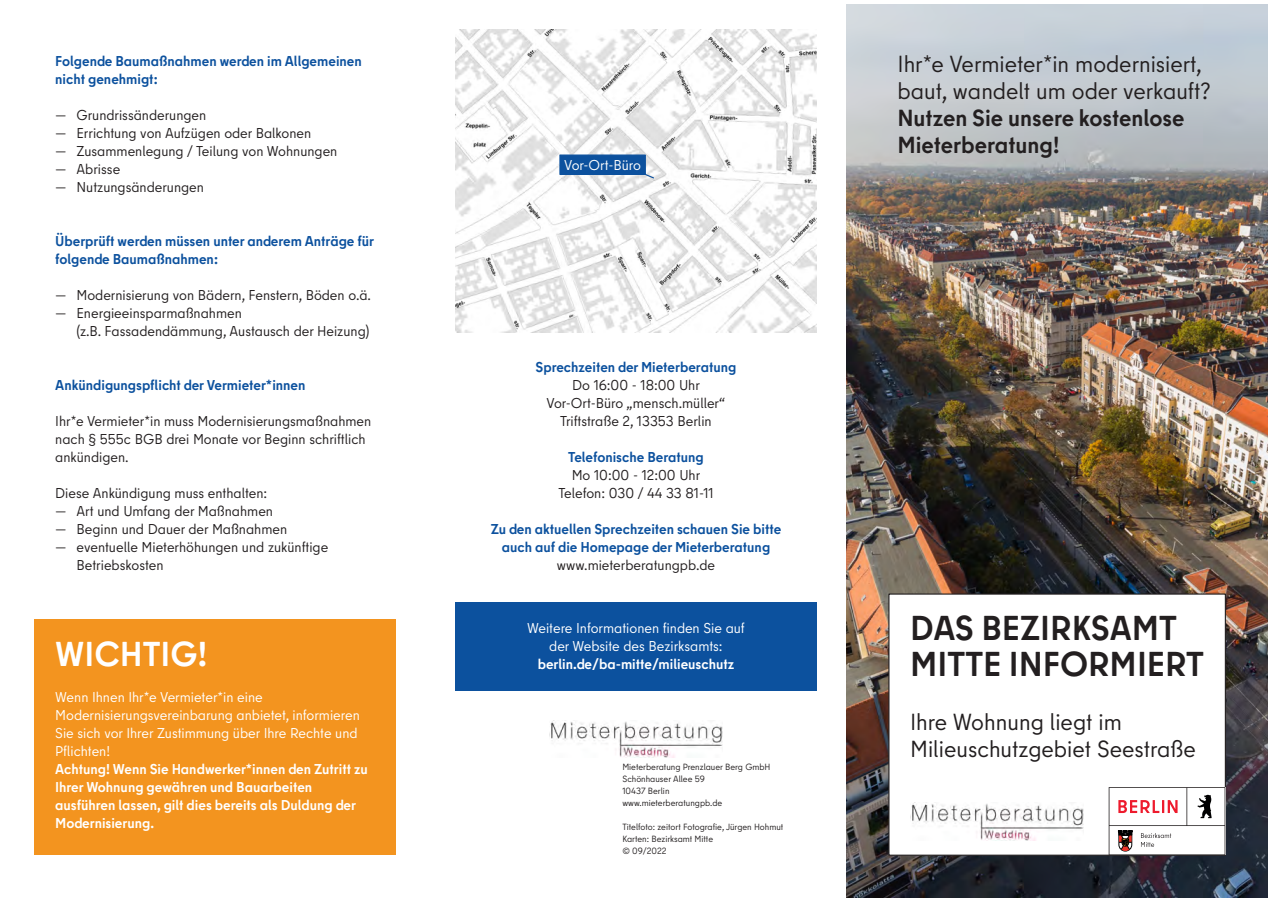
<style>
.page{position:relative;width:1272px;height:902px;background:#fff}
.page>*{position:absolute;margin:0;border:0;box-sizing:border-box;transform-origin:0 0}
.t1{font:700 34.5px/36px "Berlin Type";color:#231f20}
.t2{font:700 34.5px "Berlin Type";color:#fff}
.t3{font:23.25px/27px "Berlin Type";color:#231f20}
.t4{font:700 23.25px/27px "Berlin Type";color:#231f20}
.t5{font:14.25px/18px "Berlin Type";color:#231f20}
.t6{font:700 14.25px/18px "Berlin Type";color:#0c519e}
.t7{font:14.25px/18px "Berlin Type";color:#fff}
.t8{font:700 14.25px/18px "Berlin Type";color:#fff}
.t9{font:9px/12px "Berlin Type";color:#231f20}
</style>
<div class="page">
<img style="left:846px;top:4px;width:421px;height:893px">
<img style="left:455px;top:30px;width:361px;height:302px">
<div style="left:888px;top:593px;width:337px;height:262px;background:#fff;border:1px solid #231f20"></div>
<svg style="left:1108px;top:787px;width:117px;height:68px"></svg>
<img style="left:910px;top:802px;width:173px;height:38px">
<div style="left:34px;top:619px;width:361px;height:236px;background:#f3941f"></div>
<div style="left:455px;top:601px;width:361px;height:89px;background:#0c519e"></div>
<div style="left:559px;top:154px;width:87px;height:21px;background:#0c519e;border:1px solid #0c519e"></div>
<img style="left:549px;top:720px;width:173px;height:37px">
<svg style="left:644px;top:173px;width:11px;height:6px"></svg>
<p class="t6" style="left:55px;top:54px;width:308px">Folgende Baumaßnahmen werden im Allgemeinen nicht genehmigt:</p>
<p class="t5" style="left:55px;top:108px;width:152px">— Grundrissänderungen</p>
<p class="t5" style="left:55px;top:126px;width:257px">— Errichtung von Aufzügen oder Balkonen</p>
<p class="t5" style="left:55px;top:144px;width:283px">— Zusammenlegung / Teilung von Wohnungen</p>
<p class="t5" style="left:55px;top:162px;width:66px">— Abrisse</p>
<p class="t5" style="left:55px;top:180px;width:150px">— Nutzungsänderungen</p>
<p class="t6" style="left:55px;top:234px;width:320px">Überprüft werden müssen unter anderem Anträge für folgende Baumaßnahmen:</p>
<p class="t5" style="left:55px;top:288px;width:317px">— Modernisierung von Bädern, Fenstern, Böden o.ä.</p>
<p class="t5" style="left:77px;top:306px;width:294px;text-indent:-21px">— Energieeinsparmaßnahmen<br>(z.B. Fassadendämmung, Austausch der Heizung)</p>
<p class="t6" style="left:55px;top:378px;width:252px">Ankündigungspflicht der Vermieter*innen</p>
<p class="t5" style="left:55px;top:414px;width:317px">Ihr*e Vermieter*in muss Modernisierungsmaßnahmen nach § 555c BGB drei Monate vor Beginn schriftlich ankündigen.</p>
<p class="t5" style="left:55px;top:486px;width:213px">Diese Ankündigung muss enthalten:</p>
<p class="t5" style="left:55px;top:504px;width:219px">— Art und Umfang der Maßnahmen</p>
<p class="t5" style="left:55px;top:522px;width:233px">— Beginn und Dauer der Maßnahmen</p>
<p class="t5" style="left:77px;top:540px;width:253px;text-indent:-21px">— eventuelle Mieterhöhungen und zukünftige<br>Betriebskosten</p>
<h1 class="t2" style="left:55px;top:641px;width:153px">WICHTIG!</h1>
<p class="t7" style="left:55px;top:689px;width:306px">Wenn Ihnen Ihr*e Vermieter*in eine Modernisierungsvereinbarung anbietet, informieren Sie sich vor Ihrer Zustimmung über Ihre Rechte und Pflichten!</p>
<p class="t8" style="left:55px;top:761px;width:314px">Achtung! Wenn Sie Handwerker*innen den Zutritt zu Ihrer Wohnung gewähren und Bauarbeiten ausführen lassen, gilt dies bereits als Duldung der Modernisierung.</p>
<p class="t7" style="left:564px;top:158px;width:78px">Vor-Ort-Büro</p>
<p class="t6" style="left:535px;top:360px;width:202px">Sprechzeiten der Mieterberatung</p>
<p class="t5" style="left:546px;top:378px;width:180px;text-align:center">Do 16:00 - 18:00 Uhr<br>Vor-Ort-Büro „mensch.müller“<br>Triftstraße 2, 13353 Berlin</p>
<p class="t6" style="left:568px;top:450px;width:137px">Telefonische Beratung</p>
<p class="t5" style="left:558px;top:468px;width:157px;text-align:center">Mo 10:00 - 12:00 Uhr<br>Telefon: 030 / 44 33 81-11</p>
<p class="t6" style="left:490px;top:522px;width:292px;text-align:center">Zu den aktuellen Sprechzeiten schauen Sie bitte auch auf die Homepage der Mieterberatung</p>
<p class="t5" style="left:557px;top:558px;width:159px">www.mieterberatungpb.de</p>
<p class="t7" style="left:527px;top:621px;width:219px;text-align:center">Weitere Informationen finden Sie auf der Website des Bezirksamts:</p>
<p class="t8" style="left:537px;top:657px;width:198px">berlin.de/ba-mitte/milieuschutz</p>
<p class="t9" style="left:622px;top:762px;width:149px">Mieterberatung Prenzlauer Berg GmbH<br>Schönhauser Allee 59<br>10437 Berlin www.mieterberatungpb.de</p>
<p class="t9" style="left:622px;top:822px;width:162px">Titelfoto: zeitort Fotografie, Jürgen Hohmut<br>Karten: Bezirksamt Mitte<br>© 09/2022</p>
<h2 class="t3" style="left:897px;top:54px;width:315px">Ihr*e Vermieter*in modernisiert, baut, wandelt um oder verkauft?</h2>
<h2 class="t4" style="left:897px;top:108px;width:288px">Nutzen Sie unsere kostenlose<br>Mieterberatung!</h2>
<h1 class="t1" style="left:910px;top:615px;width:295px">DAS BEZIRKSAMT<br>MITTE INFORMIERT</h1>
<h2 class="t3" style="left:910px;top:712px;width:287px">Ihre Wohnung liegt im<br>Milieuschutzgebiet Seestraße</h2>
</div>
